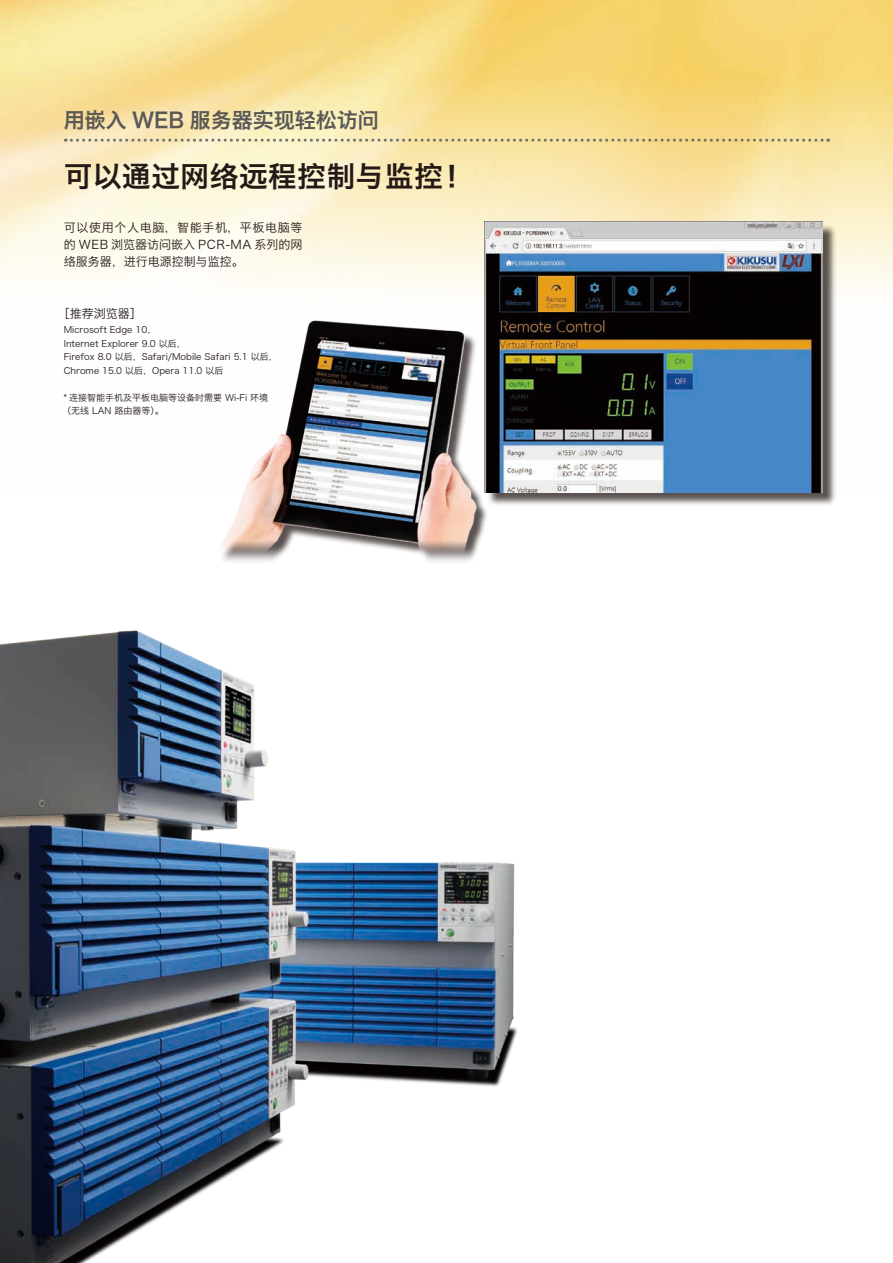
<style>
.page{position:relative;width:893px;height:1263px;background:#fff}
.page>*{position:absolute;margin:0;border:0;box-sizing:border-box;transform-origin:0 0}
.t1{font:28.5px "Hiragino Sans GB W6";letter-spacing:.025em;color:#231916}
.t2{font:21px "Hiragino Sans GB W6";color:#595857}
.t3{font:12px/17.2px "Hiragino Sans GB W3";color:#231916;text-align:justify}
.t4{font:9px/13.5px "Hiragino Sans GB W3";color:#231916}
</style>
<div class="page">
<img style="left:0;top:0;width:893px;height:295px">
<img style="left:0;top:630px;width:518px;height:633px">
<svg style="left:65px;top:139px;width:764px;height:3px;background:#c9bc95"></svg>
<div style="left:487px;top:224px;width:350px;height:282px;background:#231916;opacity:.75"></div>
<img style="left:485px;top:222px;width:338px;height:270px">
<div style="left:219px;top:322px;width:270px;height:243px;background:#231916;opacity:.75"></div>
<img style="left:219px;top:295px;width:306px;height:264px">
<h2 class="t2" style="left:64px;top:106px;width:316px">用嵌入 WEB 服务器实现轻松访问</h2>
<h1 class="t1" style="left:64px;top:158px;width:410px">可以通过网络远程控制与监控！</h1>
<h3 class="t3" style="left:64px;top:218px;width:240px">可以使用个人电脑，智能手机，平板电脑等的 WEB 浏览器访问嵌入 PCR-MA 系列的网络服务器，进行电源控制与监控。</h3>
<h3 class="t3" style="left:58px;top:305px;width:85px">［推荐浏览器］</h3>
<p class="t4" style="left:64px;top:323px;width:215px">Microsoft Edge 10，<br>Internet Explorer 9.0 以后，<br>Firefox 8.0 以后，Safari/Mobile Safari 5.1 以后，<br>Chrome 15.0 以后，Opera 11.0 以后</p>
<p class="t4" style="left:62px;top:390px;width:207px">* 连接智能手机及平板电脑等设备时需要 Wi-Fi 环境（无线 LAN 路由器等）。</p>
</div>
